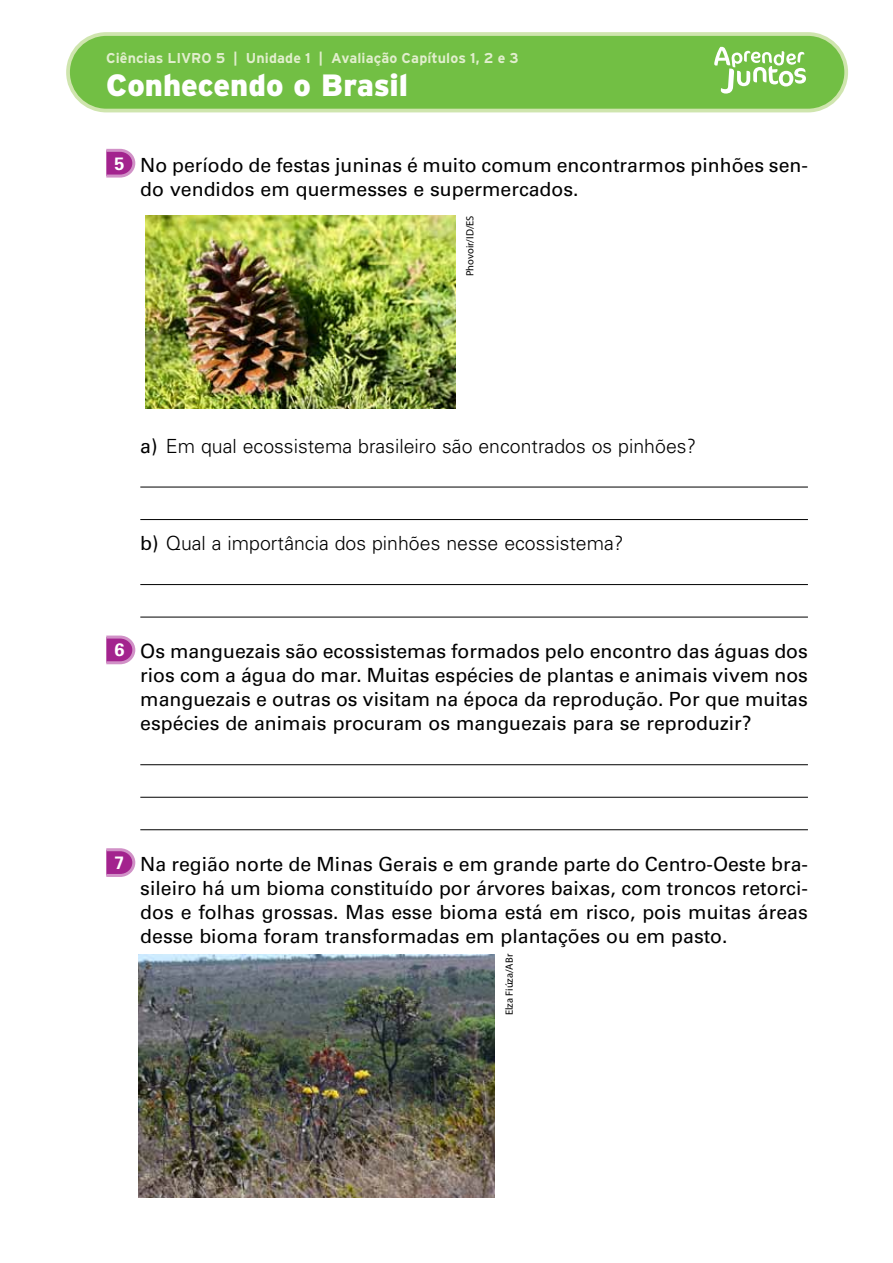
<style>
.page{position:relative;width:893px;height:1263px;background:#fff}
.page>*{position:absolute;margin:0;border:0;box-sizing:border-box;transform-origin:0 0}
.t1{font:900 30.75px "Interstate";color:#fff}
.t2{font:19.5px/24px "Univers LT Std";color:#000;text-align:justify}
.t3{font:300 19.5px "Univers LT Std";color:#000}
.t4{font:700 14.25px "Interstate";letter-spacing:.005em;color:#e1eecd}
.t5{font:10.5px "Myriad Pro";color:#000}
.s1{font-family:"Univers";font-weight:700;font-size:18px;color:#fff}
.s2{font-weight:400}
</style>
<div class="page">
<div style="left:68px;top:34px;width:778px;height:77px;background:#72bf44;border-radius:38px"></div>
<div style="left:66px;top:32px;width:782px;height:80px;border:4px solid #cfe5ae;border-radius:38px"></div>
<svg style="left:714px;top:47px;width:92px;height:47px"></svg>
<hr style="left:140px;top:487px;width:668px;height:1px;background:#000">
<hr style="left:140px;top:519px;width:668px;height:1px;background:#000">
<hr style="left:140px;top:584px;width:668px;height:1px;background:#000">
<hr style="left:140px;top:617px;width:668px;height:1px;background:#000">
<hr style="left:140px;top:764px;width:668px;height:1px;background:#000">
<hr style="left:140px;top:797px;width:668px;height:1px;background:#000">
<hr style="left:140px;top:829px;width:668px;height:1px;background:#000">
<svg style="left:106px;top:149px;width:29px;height:29px"></svg>
<svg style="left:106px;top:635px;width:29px;height:29px"></svg>
<svg style="left:106px;top:848px;width:29px;height:29px"></svg>
<img style="left:139px;top:954px;width:356px;height:244px">
<img style="left:146px;top:215px;width:309px;height:193px">
<p class="t4" style="left:106px;top:49px;width:414px">Ciências LIVRO 5 | Unidade 1 | Avaliação Capítulos 1, 2 e 3</p>
<h1 class="t1" style="left:106px;top:66px;width:303px">Conhecendo o Brasil</h1>
<p class="t2" style="left:140px;top:153px;width:669px;text-indent:-26px"><span class="s1">5</span> No período de festas juninas é muito comum encontrarmos pinhões sen&shy;do vendidos em quermesses e supermercados.</p>
<p class="t5" style="left:464px;top:276px;width:62px;rotate:-90deg">Phovoir/ID/ES</p>
<p class="t3" style="left:140px;top:434px;width:557px"><span class="s2">a)</span> Em qual ecossistema brasileiro são encontrados os pinhões?</p>
<p class="t3" style="left:140px;top:531px;width:485px"><span class="s2">b)</span> Qual a importância dos pinhões nesse ecossistema?</p>
<p class="t2" style="left:140px;top:639px;width:669px;text-indent:-26px"><span class="s1">6</span> Os manguezais são ecossistemas formados pelo encontro das águas dos rios com a água do mar. Muitas espécies de plantas e animais vivem nos manguezais e outras os visitam na época da reprodução. Por que muitas espécies de animais procuram os manguezais para se reproduzir?</p>
<p class="t2" style="left:140px;top:852px;width:669px;text-indent:-26px"><span class="s1">7</span> Na região norte de Minas Gerais e em grande parte do Centro-Oeste bra&shy;sileiro há um bioma constituído por árvores baixas, com troncos retorci&shy;dos e folhas grossas. Mas esse bioma está em risco, pois muitas áreas desse bioma foram transformadas em plantações ou em pasto.</p>
<p class="t5" style="left:504px;top:1015px;width:63px;rotate:-90deg">Elza Fiúza/ABr</p>
</div>
